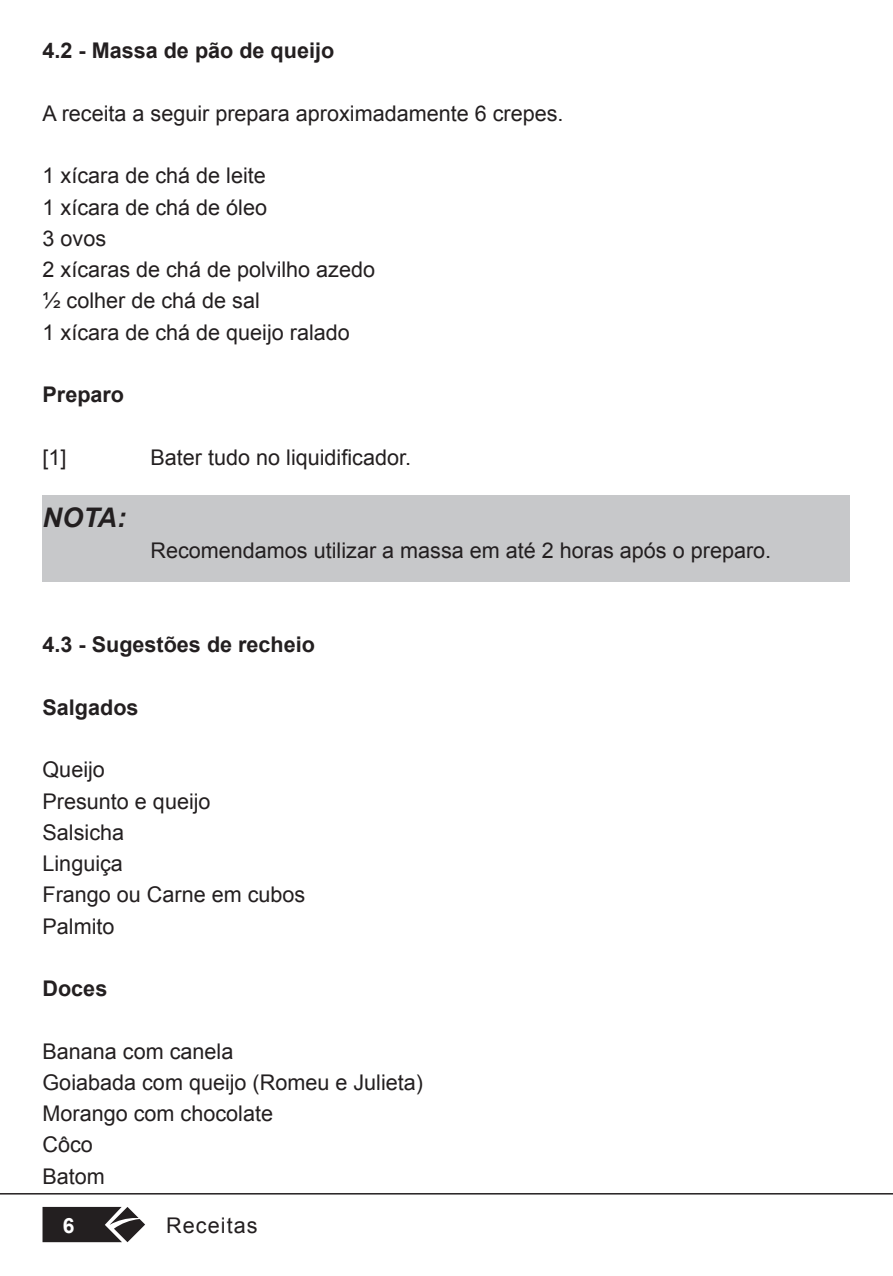
<style>
.page{position:relative;width:893px;height:1276px;background:#fff}
.page>*{position:absolute;margin:0;border:0;box-sizing:border-box;transform-origin:0 0}
.t1{font:italic 700 27px "Arial";color:#231f20}
.t2{font:21.6px "Arial";color:#231f20}
.t3{font:700 21.6px "Arial";color:#231f20}
.t4{font:21.6px "Arial";letter-spacing:.05em;color:#231f20}
.t5{font:700 21px "Arial";color:#fff}
</style>
<div class="page">
<svg style="left:43px;top:1206px;width:102px;height:36px;background:#4b4849"></svg>
<hr style="left:0;top:1193px;width:893px;height:1px;background:#231f20">
<div style="left:43px;top:495px;width:807px;height:87px;background:#c7c8ca"></div>
<p class="t3" style="left:43px;top:36px;width:293px">4.2 - Massa de pão de queijo</p>
<p class="t2" style="left:43px;top:99px;width:523px">A receita a seguir prepara aproximadamente 6 crepes.</p>
<p class="t2" style="left:43px;top:162px;width:225px">1 xícara de chá de leite</p>
<p class="t2" style="left:43px;top:193px;width:226px">1 xícara de chá de óleo</p>
<p class="t2" style="left:43px;top:224px;width:65px">3 ovos</p>
<p class="t2" style="left:43px;top:255px;width:334px">2 xícaras de chá de polvilho azedo</p>
<p class="t2" style="left:43px;top:287px;width:219px">½ colher de chá de sal</p>
<p class="t2" style="left:43px;top:318px;width:309px">1 xícara de chá de queijo ralado</p>
<p class="t3" style="left:43px;top:380px;width:83px">Preparo</p>
<p class="t2" style="left:43px;top:443px;width:26px">[1]</p>
<p class="t2" style="left:151px;top:443px;width:262px">Bater tudo no liquidificador.</p>
<p class="t1" style="left:43px;top:500px;width:85px">NOTA:</p>
<p class="t2" style="left:151px;top:537px;width:622px">Recomendamos utilizar a massa em até 2 horas após o preparo.</p>
<p class="t3" style="left:43px;top:630px;width:274px">4.3 - Sugestões de recheio</p>
<p class="t3" style="left:43px;top:693px;width:98px">Salgados</p>
<p class="t2" style="left:43px;top:755px;width:64px">Queijo</p>
<p class="t2" style="left:43px;top:787px;width:170px">Presunto e queijo</p>
<p class="t2" style="left:43px;top:818px;width:83px">Salsicha</p>
<p class="t2" style="left:43px;top:849px;width:82px">Linguiça</p>
<p class="t2" style="left:43px;top:880px;width:264px">Frango ou Carne em cubos</p>
<p class="t2" style="left:43px;top:912px;width:74px">Palmito</p>
<p class="t3" style="left:43px;top:974px;width:66px">Doces</p>
<p class="t2" style="left:43px;top:1037px;width:192px">Banana com canela</p>
<p class="t2" style="left:43px;top:1068px;width:382px">Goiabada com queijo (Romeu e Julieta)</p>
<p class="t2" style="left:43px;top:1099px;width:232px">Morango com chocolate</p>
<p class="t2" style="left:43px;top:1130px;width:52px">Côco</p>
<p class="t2" style="left:43px;top:1162px;width:64px">Batom</p>
<p class="t4" style="left:166px;top:1211px;width:93px">Receitas</p>
<p class="t5" style="left:63px;top:1212px;width:13px">6</p>
</div>
